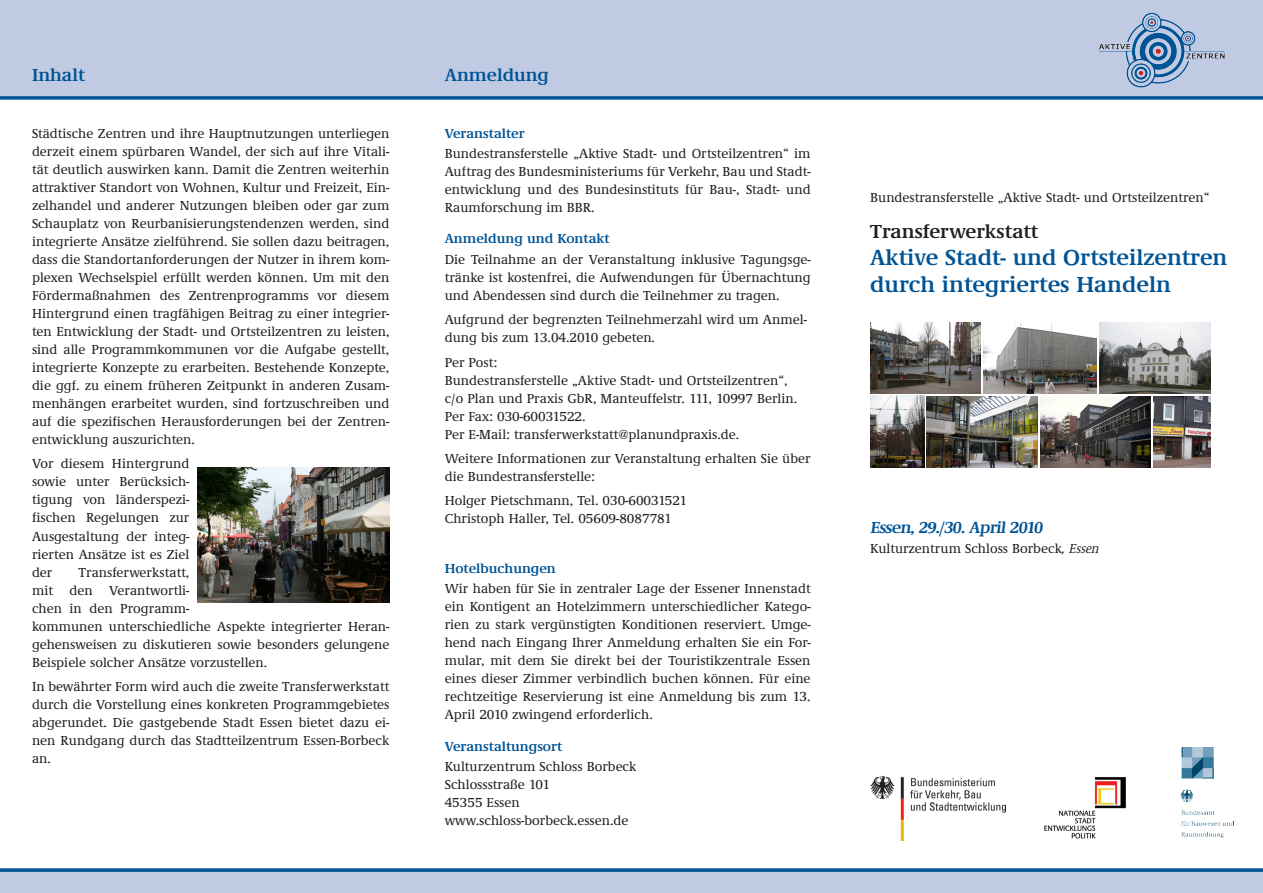
<style>
.page{position:relative;width:1263px;height:893px;background:#fff}
.page>*{position:absolute;margin:0;border:0;box-sizing:border-box;transform-origin:0 0}
.t1{font:600 22.5px/27px "Demos EF";color:#005495}
.t2{font:600 19.5px "Demos EF";color:#231f20}
.t3{font:600 18px "Demos EF";color:#005495}
.t4{font:600 16.5px "Demos EF";color:#005495}
.Absatztext{font:500 13.5px/18px "Demos EF";color:#231f20;text-align:justify}
.Überschrift_Infotext{font:600 13.5px "Demos EF";color:#005495}
.s1{font-style:italic}
</style>
<div class="page">
<div style="left:0;top:868px;width:1262px;height:24px;background:#c0cbe3"></div>
<div style="left:0;top:0;width:1262px;height:98px;background:#c0cbe3"></div>
<hr style="left:0;top:868px;width:1262px;height:3px;background:#005495">
<svg style="left:0;top:96px;width:1262px;height:4px;background:#1f68a1"></svg>
<img style="left:1099px;top:12px;width:126px;height:76px">
<img style="left:870px;top:322px;width:110px;height:71px">
<img style="left:983px;top:322px;width:113px;height:71px">
<img style="left:1099px;top:322px;width:110px;height:71px">
<img style="left:870px;top:395px;width:54px;height:72px">
<img style="left:926px;top:396px;width:111px;height:71px">
<img style="left:1040px;top:396px;width:110px;height:71px">
<img style="left:1153px;top:396px;width:56px;height:71px">
<img style="left:870px;top:775px;width:134px;height:65px">
<img style="left:1044px;top:777px;width:81px;height:61px">
<img style="left:1180px;top:747px;width:53px;height:90px">
<img style="left:198px;top:467px;width:191px;height:135px">
<p class="t3" style="left:32px;top:65px;width:54px">Inhalt</p>
<p class="Absatztext" style="left:32px;top:125px;width:359px">Städtische Zentren und ihre Hauptnutzungen unterliegen derzeit einem spürbaren Wandel, der sich auf ihre Vitali&shy;tät deutlich auswirken kann. Damit die Zentren weiterhin attraktiver Standort von Wohnen, Kultur und Freizeit, Ein&shy;zelhandel und anderer Nutzungen bleiben oder gar zum Schauplatz von Reurbanisierungstendenzen werden, sind integrierte Ansätze zielführend. Sie sollen dazu beitragen, dass die Standortanforderungen der Nutzer in ihrem kom&shy;plexen Wechselspiel erfüllt werden können. Um mit den Fördermaßnahmen des Zentrenprogramms vor diesem Hintergrund einen tragfähigen Beitrag zu einer integrier&shy;ten Entwicklung der Stadt- und Ortsteilzentren zu leisten, sind alle Programmkommunen vor die Aufgabe gestellt, integrierte Konzepte zu erarbeiten. Bestehende Konzepte, die ggf. zu einem früheren Zeitpunkt in anderen Zusam&shy;menhängen erarbeitet wurden, sind fortzuschreiben und auf die spezifischen Herausforderungen bei der Zentren&shy;entwicklung auszurichten.</p>
<p class="Absatztext" style="left:32px;top:455px;width:159px">Vor diesem Hintergrund sowie unter Berücksich&shy;tigung von länderspezi&shy;fischen Regelungen zur</p>
<p class="Absatztext" style="left:32px;top:527px;width:159px">Ausgestaltung der integ&shy;rierten Ansätze ist es Ziel der</p>
<p class="Absatztext" style="left:32px;top:563px;width:359px;text-align:left;text-indent:47px">Transferwerkstatt,<br>mit den Verantwortli-<br>chen in den Programm-<br>kommunen unterschiedliche Aspekte integrierter Heran&shy;gehensweisen zu diskutieren sowie besonders gelungene Beispiele solcher Ansätze vorzustellen.</p>
<p class="Absatztext" style="left:32px;top:677px;width:359px">In bewährter Form wird auch die zweite Transferwerkstatt durch die Vorstellung eines konkreten Programmgebietes abgerundet. Die gastgebende Stadt Essen bietet dazu ei&shy;nen Rundgang durch das Stadtteilzentrum Essen-Borbeck an.</p>
<p class="t3" style="left:444px;top:65px;width:106px">Anmeldung</p>
<p class="Überschrift_Infotext" style="left:444px;top:126px;width:81px">Veranstalter</p>
<p class="Absatztext" style="left:444px;top:145px;width:367px">Bundestransferstelle „Aktive Stadt- und Ortsteilzentren“ im Auftrag des Bundesministeriums für Verkehr, Bau und Stadt&shy;entwicklung und des Bundesinstituts für Bau-, Stadt- und Raumforschung im BBR.</p>
<p class="Überschrift_Infotext" style="left:444px;top:231px;width:166px">Anmeldung und Kontakt</p>
<p class="Absatztext" style="left:444px;top:250px;width:367px">Die Teilnahme an der Veranstaltung inklusive Tagungsge&shy;tränke ist kostenfrei, die Aufwendungen für Übernachtung und Abendessen sind durch die Teilnehmer zu tragen.</p>
<p class="Absatztext" style="left:444px;top:311px;width:363px">Aufgrund der begrenzten Teilnehmerzahl wird um Anmel&shy;dung bis zum 13.04.2010 gebeten.</p>
<p class="Absatztext" style="left:444px;top:353px;width:354px;text-align:left">Per Post:<br>Bundestransferstelle „Aktive Stadt- und Ortsteilzentren“, c/o Plan und Praxis GbR, Manteuffelstr. 111, 10997 Berlin.<br>Per Fax: 030-60031522.<br>Per E-Mail: transferwerkstatt@planundpraxis.de.</p>
<p class="Absatztext" style="left:444px;top:449px;width:367px">Weitere Informationen zur Veranstaltung erhalten Sie über die Bundestransferstelle:</p>
<p class="Absatztext" style="left:444px;top:492px;width:244px">Holger Pietschmann, Tel. 030-60031521<br>Christoph Haller, Tel. 05609-8087781</p>
<p class="Überschrift_Infotext" style="left:444px;top:560px;width:113px">Hotelbuchungen</p>
<p class="Absatztext" style="left:444px;top:579px;width:367px">Wir haben für Sie in zentraler Lage der Essener Innenstadt ein Kontigent an Hotelzimmern unterschiedlicher Katego&shy;rien zu stark vergünstigten Konditionen reserviert. Umge&shy;hend nach Eingang Ihrer Anmeldung erhalten Sie ein For&shy;mular, mit dem Sie direkt bei der Touristikzentrale Essen eines dieser Zimmer verbindlich buchen können. Für eine rechtzeitige Reservierung ist eine Anmeldung bis zum 13.<br>April 2010 zwingend erforderlich.</p>
<p class="Überschrift_Infotext" style="left:444px;top:738px;width:119px">Veranstaltungsort</p>
<p class="Absatztext" style="left:444px;top:757px;width:193px">Kulturzentrum Schloss Borbeck</p>
<p class="Absatztext" style="left:444px;top:775px;width:107px">Schlossstraße 101</p>
<p class="Absatztext" style="left:444px;top:793px;width:77px">45355 Essen</p>
<p class="Absatztext" style="left:444px;top:811px;width:185px">www.schloss-borbeck.essen.de</p>
<p class="Absatztext" style="left:870px;top:188px;width:341px">Bundestransferstelle „Aktive Stadt- und Ortsteilzentren“</p>
<p class="t2" style="left:870px;top:220px;width:169px">Transferwerkstatt</p>
<p class="t1" style="left:870px;top:244px;width:359px">Aktive Stadt- und Ortsteilzentren durch integriertes Handeln</p>
<p class="t4" style="left:870px;top:518px;width:176px">Essen, 29./30. April 2010</p>
<p class="Absatztext" style="left:870px;top:540px;width:231px">Kulturzentrum Schloss Borbeck<span class="s1">, Essen</span></p>
</div>
